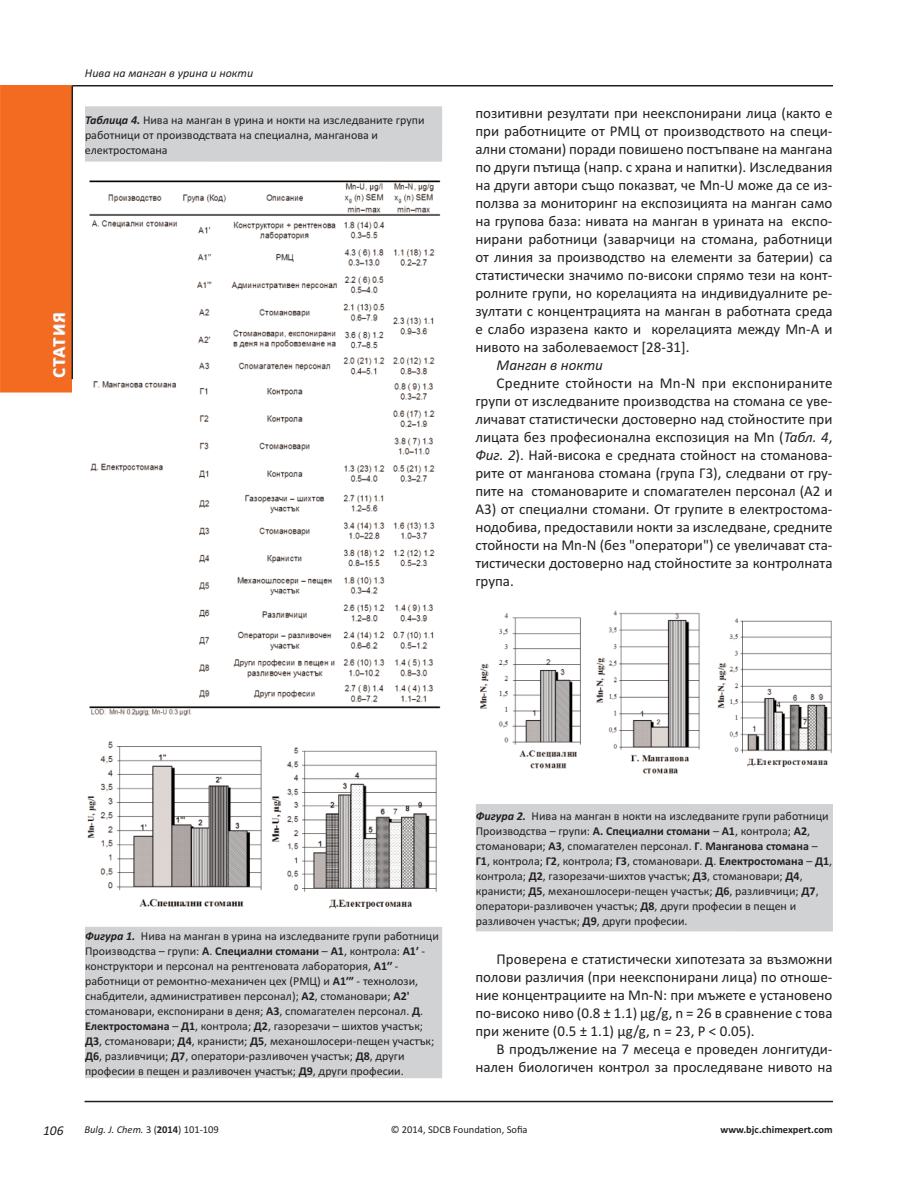
<style>
.page{position:relative;width:918px;height:1188px;background:#fff}
.page>*{position:absolute;margin:0;border:0;box-sizing:border-box;transform-origin:0 0}
.t1{font:700 18px "Calibri";letter-spacing:.09em;color:#fff}
.t2{font:15px/18px "Calibri";color:#231f20;text-align:justify}
.t3{font:italic 15px "Calibri";color:#231f20}
.t4{font:italic 13.5px "Calibri";color:#231f20}
.t5{font:12px/15px "Calibri";color:#231f20}
.t6{font:italic 12px "Calibri";color:#231f20}
.t7{font:italic 10.5px "Calibri";color:#231f20}
.t8{font:10.5px "Calibri";color:#231f20}
.t9{font:700 10.5px "Calibri";color:#231f20}
.s1{font-weight:700;font-style:italic}
.s2{font-style:italic}
.s3{font-weight:700}
.s4{font-style:normal}
.s5{font-weight:700;font-style:normal}
</style>
<div class="page">
<div style="left:0;top:85px;width:72px;height:308px;background:#f36a21"></div>
<hr style="left:85px;top:1101px;width:748px;height:1px;background:#231f20">
<hr style="left:72px;top:85px;width:761px;height:1px;background:#231f20">
<hr style="left:72px;top:86px;width:1px;height:293px;background:#231f20">
<img style="left:89px;top:181px;width:352px;height:535px">
<div style="left:85px;top:106px;width:357px;height:56px;background:#d1d2d4"></div>
<img style="left:87px;top:741px;width:350px;height:168px">
<div style="left:85px;top:927px;width:357px;height:151px;background:#d1d2d4"></div>
<img style="left:480px;top:610px;width:352px;height:164px">
<div style="left:476px;top:804px;width:357px;height:127px;background:#d1d2d4"></div>
<p class="t6" style="left:85px;top:66px;width:170px">Нива на манган в урина и нокти</p>
<p class="t5" style="left:85px;top:112px;width:341px"><span class="s1">Таблица 4.</span> Нива на манган в урина и нокти на изследваните групи работници от производствата на специална, манганова и електростомана</p>
<p class="t1" style="left:48px;top:378px;width:67px;rotate:-90deg">СТАТИЯ</p>
<p class="t2" style="left:475px;top:104px;width:359px">позитивни резултати при неекспонирани лица (както е при работниците от РМЦ от производството на специ&shy;ални стомани) поради повишено постъпване на мангана по други пътища (напр. с храна и напитки). Изследвания на други автори също показват, че Mn-U може да се из&shy;ползва за мониторинг на експозицията на манган само на групова база: нивата на манган в урината на експо&shy;нирани работници (заварчици на стомана, работници от линия за производство на елементи за батерии) са статистически значимо по-високи спрямо тези на конт&shy;ролните групи, но корелацията на индивидуалните ре&shy;зултати с концентрацията на манган в работната среда е слабо изразена както и корелацията между Mn-А и нивото на заболеваемост [28-31].</p>
<p class="t3" style="left:497px;top:356px;width:108px">Манган в нокти</p>
<p class="t2" style="left:475px;top:374px;width:359px;text-indent:21px">Средните стойности на Mn-N при експонираните групи от изследваните производства на стомана се уве&shy;личават статистически достоверно над стойностите при лицата без професионална експозиция на Mn (<span class="s2">Табл. 4</span>, <span class="s2">Фиг. 2</span>). Най-висока е средната стойност на стоманова&shy;рите от манганова стомана (група Г3), следвани от гру&shy;пите на стомановарите и спомагателен персонал (А2 и А3) от специални стомани. От групите в електростома&shy;нодобива, предоставили нокти за изследване, средните стойности на Mn-N (без "оператори") се увеличават ста&shy;тистически достоверно над стойностите за контролната група.</p>
<p class="t4" style="left:43px;top:1122px;width:22px">106</p>
<p class="t5" style="left:85px;top:928px;width:355px"><span class="s1">Фигура 1.</span> Нива на манган в урина на изследваните групи работници Производства – групи: <span class="s3">А</span>. <span class="s3">Специални стомани</span> – <span class="s3">А1</span>, контрола: <span class="s3">А1′</span> - конструктори и персонал на рентгеновата лаборатория, <span class="s3">A1′′</span> - работници от ремонтно-механичен цех (РМЦ) и <span class="s3">A1′′′</span> - технолози, снабдители, административен персонал); <span class="s3">А2</span>, стомановари; <span class="s3">А2' </span>стомановари, експонирани в деня; <span class="s3">А3</span>, спомагателен персонал. <span class="s3">Д</span>.<br><span class="s3">Електростомана</span> – <span class="s3">Д1</span>, контрола; <span class="s3">Д2</span>, газорезачи – шихтов участък; <span class="s3">Д3</span>, стомановари; <span class="s3">Д4</span>, кранисти; <span class="s3">Д5</span>, механошлосери-пещен участък; <span class="s3">Д6</span>, разливчици; <span class="s3">Д7</span>, оператори-разливочен участък; <span class="s3">Д8</span>, други професии в пещен и разливочен участък; <span class="s3">Д9</span>, други професии.</p>
<p class="t5" style="left:476px;top:808px;width:358px"><span class="s1">Фигура 2.</span> Нива на манган в нокти на изследваните групи работници Производства – групи: <span class="s3">А. Специални стомани</span> – <span class="s3">А1</span>, контрола; <span class="s3">А2</span>, стомановари; <span class="s3">А3</span>, спомагателен персонал. <span class="s3">Г</span>. <span class="s3">Манганова стомана</span> – <span class="s3">Г1</span>, контрола; <span class="s3">Г2</span>, контрола; <span class="s3">Г3</span>, стомановари. <span class="s3">Д</span>. <span class="s3">Електростомана</span> – <span class="s3">Д1</span>, контрола; <span class="s3">Д2</span>, газорезачи-шихтов участък; <span class="s3">Д3</span>, стомановари; <span class="s3">Д4</span>, кранисти; <span class="s3">Д5</span>, механошлосери-пещен участък; <span class="s3">Д6</span>, разливчици; <span class="s3">Д7</span>, оператори-разливочен участък; <span class="s3">Д8</span>, други професии в пещен и разливочен участък; <span class="s3">Д9</span>, други професии.</p>
<p class="t2" style="left:475px;top:950px;width:359px;text-indent:21px">Проверена е статистически хипотезата за възможни полови различия (при неекспонирани лица) по отноше&shy;ние концентрациите на Mn-N: при мъжете е установено по-високо ниво (0.8 ± 1.1) μg/g, n = 26 в сравнение с това при жените (0.5 ± 1.1) μg/g, n = 23, P &lt; 0.05).</p>
<p class="t2" style="left:475px;top:1040px;width:359px;text-align:right">В продължение на 7 месеца е проведен лонгитуди&shy;нален биологичен контрол за проследяване нивото на</p>
<p class="t7" style="left:85px;top:1123px;width:136px">Bulg. J. Chem. <span class="s4">3 (</span><span class="s5">2014</span><span class="s4">) 101-109</span></p>
<p class="t8" style="left:391px;top:1123px;width:138px">© 2014, SDCB Foundation, Sofia</p>
<p class="t9" style="left:721px;top:1123px;width:114px">www.bjc.chimexpert.com</p>
</div>
